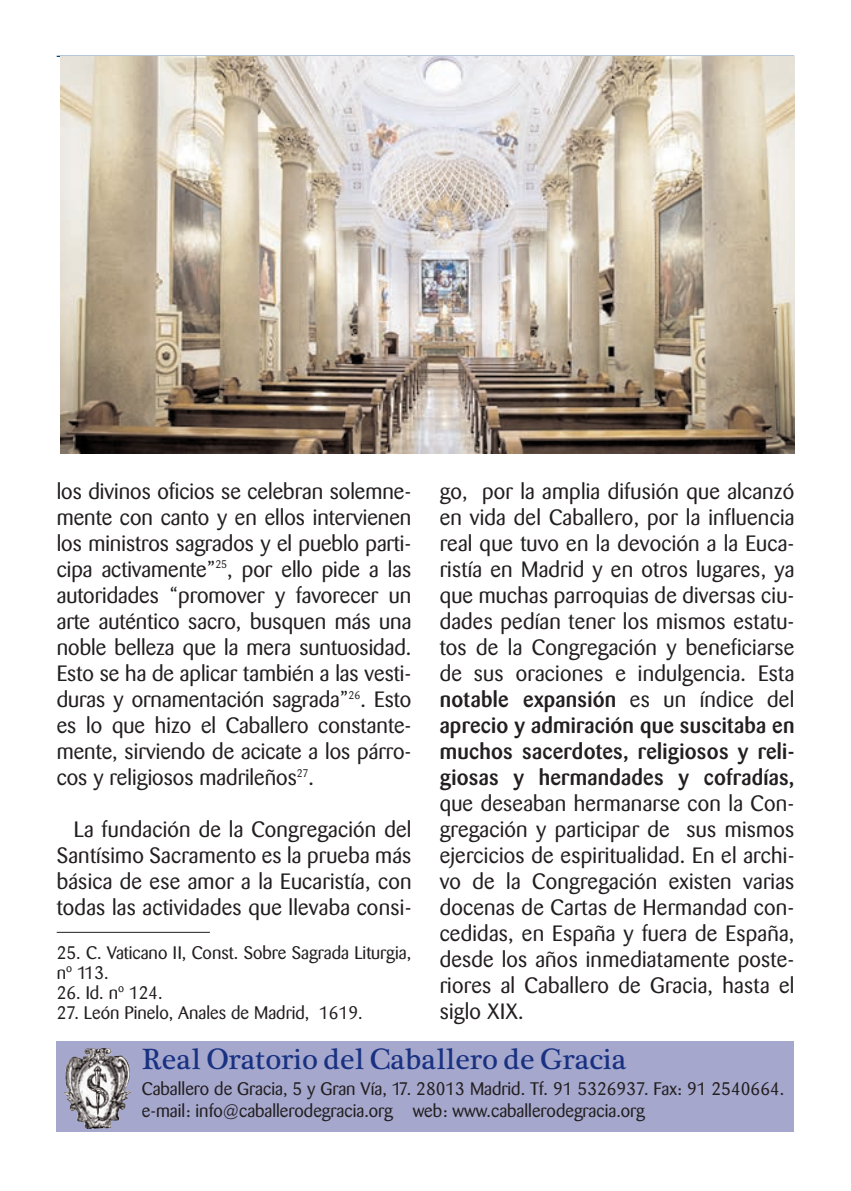
<style>
.page{position:relative;width:851px;height:1191px;background:#fff}
.page>*{position:absolute;margin:0;border:0;box-sizing:border-box;transform-origin:0 0}
.t1{font:30px "Plantagenet Cherokee";color:#183181}
.t2{font:22px/26px "Barmeno";letter-spacing:.01em;color:#231f20;text-align:justify}
.t3{font:18px/22px "Barmeno";color:#231f20}
.s1{font-weight:500}
</style>
<div class="page">
<div style="left:57px;top:1041px;width:737px;height:91px;background:#a5a7cd"></div>
<img style="left:64px;top:1048px;width:67px;height:81px">
<hr style="left:57px;top:56px;width:737px;height:2px;background:#014286">
<img style="left:60px;top:57px;width:734px;height:397px">
<hr style="left:57px;top:932px;width:153px;height:1px;background:#231f20">
<p class="t2" style="left:57px;top:480px;width:356px">los divinos oficios se celebran solemne&shy;mente con canto y en ellos intervienen los ministros sagrados y el pueblo parti&shy;cipa activamente”<sup>25</sup>, por ello pide a las autoridades “promover y favorecer un arte auténtico sacro, busquen más una noble belleza que la mera suntuosidad.<br>Esto se ha de aplicar también a las vesti&shy;duras y ornamentación sagrada”<sup>26</sup>. Esto es lo que hizo el Caballero constante&shy;mente, sirviendo de acicate a los párro&shy;cos y religiosos madrileños<sup>27</sup>.</p>
<p class="t2" style="left:57px;top:818px;width:356px;text-indent:17px">La fundación de la Congregación del Santísimo Sacramento es la prueba más básica de ese amor a la Eucaristía, con todas las actividades que llevaba consi-</p>
<p class="t3" style="left:57px;top:943px;width:356px;line-height:20px">25. C. Vaticano II, Const. Sobre Sagrada Liturgia, nº 113.</p>
<p class="t3" style="left:57px;top:982px;width:108px">26. Id. nº 124.</p>
<p class="t3" style="left:57px;top:1002px;width:307px">27. León Pinelo, Anales de Madrid, 1619.</p>
<p class="t2" style="left:439px;top:480px;width:356px">go, por la amplia difusión que alcanzó en vida del Caballero, por la influencia real que tuvo en la devoción a la Euca&shy;ristía en Madrid y en otros lugares, ya que muchas parroquias de diversas ciu&shy;dades pedían tener los mismos estatu&shy;tos de la Congregación y beneficiarse de sus oraciones e indulgencia. Esta <span class="s1">notable expansión</span> es un índice del <span class="s1">aprecio y admiración que suscitaba en muchos sacerdotes, religiosos y reli&shy;giosas y hermandades y cofradías,</span></p>
<p class="t2" style="left:439px;top:792px;width:356px">que deseaban hermanarse con la Con&shy;gregación y participar de sus mismos ejercicios de espiritualidad. En el archi&shy;vo de la Congregación existen varias docenas de Cartas de Hermandad con&shy;cedidas, en España y fuera de España, desde los años inmediatamente poste&shy;riores al Caballero de Gracia, hasta el siglo XIX.</p>
<h1 class="t1" style="left:142px;top:1041px;width:486px">Real Oratorio del Caballero de Gracia</h1>
<p class="t3" style="left:142px;top:1079px;width:644px">Caballero de Gracia, 5 y Gran Vía, 17. 28013 Madrid. Tf. 91 5326937. Fax: 91 2540664. e-mail: info@caballerodegracia.org web: www.caballerodegracia.org</p>
</div>
